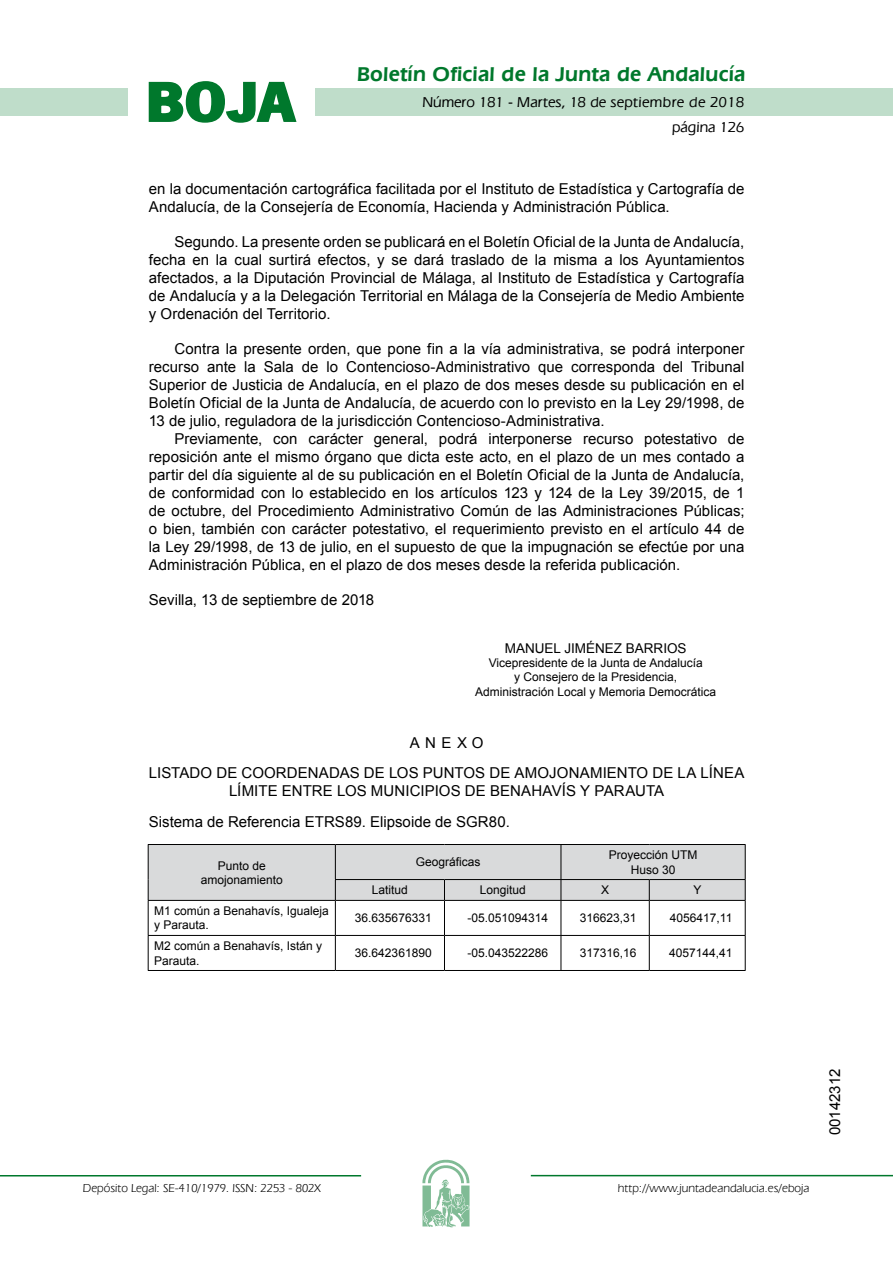
<style>
.page{position:relative;width:893px;height:1263px;background:#fff}
.page>*{position:absolute;margin:0;border:0;box-sizing:border-box;transform-origin:0 0}
.t1{font:700 57.75px "News Got T";color:#00782c;scale:1.14 1}
.t2{font:600 21px "Eras IT Cby BT";letter-spacing:.01em;color:#00782c}
.t3{font:15px/18px "Arial";color:#000;text-align:justify}
.t4{font:500 15px/24.5px "Eras IT Cby BT";color:#000;text-align:right}
.t5{font:13.5px "Arial";color:#000}
.t6{font:12px/14.4px "Arial";color:#000;text-align:center}
.t7{font:12px "Eras IT Cby BT";color:#000}
</style>
<div class="page">
<div style="left:315px;top:88px;width:577px;height:28px;background:#bfddca"></div>
<div style="left:0;top:88px;width:128px;height:28px;background:#bfddca"></div>
<hr style="left:0;top:1175px;width:361px;height:2px;background:#00782c">
<svg style="left:422px;top:1159px;width:47px;height:68px"></svg>
<hr style="left:531px;top:1175px;width:361px;height:1px;background:#00782c">
<svg style="left:148px;top:81px;width:149px;height:42px"></svg>
<hr style="left:148px;top:844px;width:187px;height:1px;background:#000">
<hr style="left:335px;top:844px;width:109px;height:1px;background:#000">
<hr style="left:444px;top:844px;width:117px;height:1px;background:#000">
<hr style="left:561px;top:844px;width:88px;height:1px;background:#000">
<hr style="left:649px;top:844px;width:96px;height:1px;background:#000">
<div style="left:148px;top:845px;width:597px;height:55px;background:#d9dadb"></div>
<hr style="left:148px;top:900px;width:187px;height:1px;background:#000">
<hr style="left:148px;top:901px;width:1px;height:34px;background:#000">
<hr style="left:335px;top:900px;width:109px;height:1px;background:#000">
<hr style="left:335px;top:901px;width:1px;height:34px;background:#000">
<hr style="left:444px;top:900px;width:117px;height:1px;background:#000">
<hr style="left:444px;top:901px;width:1px;height:34px;background:#000">
<hr style="left:561px;top:900px;width:88px;height:1px;background:#000">
<hr style="left:560px;top:901px;width:1px;height:34px;background:#000">
<hr style="left:649px;top:900px;width:96px;height:1px;background:#000">
<hr style="left:649px;top:901px;width:1px;height:34px;background:#000">
<hr style="left:744px;top:901px;width:1px;height:34px;background:#000">
<hr style="left:148px;top:935px;width:187px;height:1px;background:#000">
<hr style="left:148px;top:936px;width:1px;height:34px;background:#000">
<hr style="left:335px;top:935px;width:109px;height:1px;background:#000">
<hr style="left:335px;top:936px;width:1px;height:34px;background:#000">
<hr style="left:444px;top:935px;width:117px;height:1px;background:#000">
<hr style="left:444px;top:936px;width:1px;height:34px;background:#000">
<hr style="left:561px;top:935px;width:88px;height:1px;background:#000">
<hr style="left:560px;top:936px;width:1px;height:34px;background:#000">
<hr style="left:649px;top:935px;width:96px;height:1px;background:#000">
<hr style="left:649px;top:936px;width:1px;height:34px;background:#000">
<hr style="left:744px;top:936px;width:1px;height:34px;background:#000">
<hr style="left:148px;top:970px;width:187px;height:1px;background:#000">
<hr style="left:335px;top:970px;width:109px;height:1px;background:#000">
<hr style="left:444px;top:970px;width:117px;height:1px;background:#000">
<hr style="left:561px;top:970px;width:88px;height:1px;background:#000">
<hr style="left:649px;top:970px;width:96px;height:1px;background:#000">
<h1 class="t1" style="left:145px;top:68px;width:133px">BOJA</h1>
<h2 class="t2" style="left:357px;top:62px;width:390px">Boletín Oficial de la Junta de Andalucía</h2>
<p class="t4" style="left:422px;top:90px;width:323px">Número 181 - Martes, 18 de septiembre de 2018 página 126</p>
<p class="t3" style="left:149px;top:180px;width:597px">en la documentación cartográfica facilitada por el Instituto de Estadística y Cartografía de<br>Andalucía, de la Consejería de Economía, Hacienda y Administración Pública.</p>
<p class="t3" style="left:149px;top:233px;width:597px;text-indent:26px">Segundo. La presente orden se publicará en el Boletín Oficial de la Junta de Andalucía, fecha en la cual surtirá efectos, y se dará traslado de la misma a los Ayuntamientos afectados, a la Diputación Provincial de Málaga, al Instituto de Estadística y Cartografía de Andalucía y a la Delegación Territorial en Málaga de la Consejería de Medio Ambiente y Ordenación del Territorio.</p>
<p class="t3" style="left:149px;top:340px;width:597px;text-indent:26px">Contra la presente orden, que pone fin a la vía administrativa, se podrá interponer recurso ante la Sala de lo Contencioso-Administrativo que corresponda del Tribunal Superior de Justicia de Andalucía, en el plazo de dos meses desde su publicación en el Boletín Oficial de la Junta de Andalucía, de acuerdo con lo previsto en la Ley 29/1998, de 13 de julio, reguladora de la jurisdicción Contencioso-Administrativa.</p>
<p class="t3" style="left:149px;top:430px;width:597px;text-indent:26px">Previamente, con carácter general, podrá interponerse recurso potestativo de reposición ante el mismo órgano que dicta este acto, en el plazo de un mes contado a partir del día siguiente al de su publicación en el Boletín Oficial de la Junta de Andalucía, de conformidad con lo establecido en los artículos 123 y 124 de la Ley 39/2015, de 1 de octubre, del Procedimiento Administrativo Común de las Administraciones Públicas; o bien, también con carácter potestativo, el requerimiento previsto en el artículo 44 de la Ley 29/1998, de 13 de julio, en el supuesto de que la impugnación se efectúe por una Administración Pública, en el plazo de dos meses desde la referida publicación.</p>
<p class="t3" style="left:149px;top:591px;width:227px">Sevilla, 13 de septiembre de 2018</p>
<p class="t5" style="left:505px;top:639px;width:183px">MANUEL JIMÉNEZ BARRIOS</p>
<p class="t6" style="left:475px;top:656px;width:242px">Vicepresidente de la Junta de Andalucía<br>y Consejero de la Presidencia,<br>Administración Local y Memoria Democrática</p>
<p class="t3" style="left:149px;top:727px;width:597px;line-height:30.8px;text-align:center">ANEXO<br>LISTADO DE COORDENADAS DE LOS PUNTOS DE AMOJONAMIENTO DE LA LÍNEA</p>
<p class="t3" style="left:149px;top:776px;width:517px;line-height:30.8px;text-indent:80px">LÍMITE ENTRE LOS MUNICIPIOS DE BENAHAVÍS Y PARAUTA<br>Sistema de Referencia ETRS89. Elipsoide de SGR80.</p>
<p class="t6" style="left:201px;top:858px;width:84px">Punto de amojonamiento</p>
<p class="t6" style="left:416px;top:855px;width:66px">Geográficas</p>
<p class="t6" style="left:608px;top:848px;width:90px">Proyección UTM<br>Huso 30</p>
<p class="t6" style="left:372px;top:883px;width:38px">Latitud</p>
<p class="t6" style="left:479px;top:883px;width:48px">Longitud</p>
<p class="t6" style="left:601px;top:883px;width:10px">X</p>
<p class="t6" style="left:693px;top:883px;width:10px">Y</p>
<p class="t6" style="left:154px;top:904px;width:176px;text-align:left">M1 común a Benahavís, Igualeja y Parauta.</p>
<p class="t6" style="left:355px;top:911px;width:78px">36.635676331</p>
<p class="t6" style="left:467px;top:911px;width:82px">-05.051094314</p>
<p class="t6" style="left:579px;top:911px;width:58px">316623,31</p>
<p class="t6" style="left:670px;top:911px;width:64px">4056417,11</p>
<p class="t6" style="left:154px;top:939px;width:170px;text-align:left">M2 común a Benahavís, Istán y<br>Parauta.</p>
<p class="t6" style="left:355px;top:946px;width:78px">36.642361890</p>
<p class="t6" style="left:467px;top:946px;width:82px">-05.043522286</p>
<p class="t6" style="left:579px;top:946px;width:58px">317316,16</p>
<p class="t6" style="left:669px;top:946px;width:65px">4057144,41</p>
<p class="t7" style="left:83px;top:1181px;width:239px">Depósito Legal: SE-410/1979. ISSN: 2253 - 802X</p>
<p class="t7" style="left:618px;top:1181px;width:193px">http://www.juntadeandalucia.es/eboja</p>
<p class="t3" style="left:826px;top:1135px;width:68px;rotate:-90deg">00142312</p>
</div>
